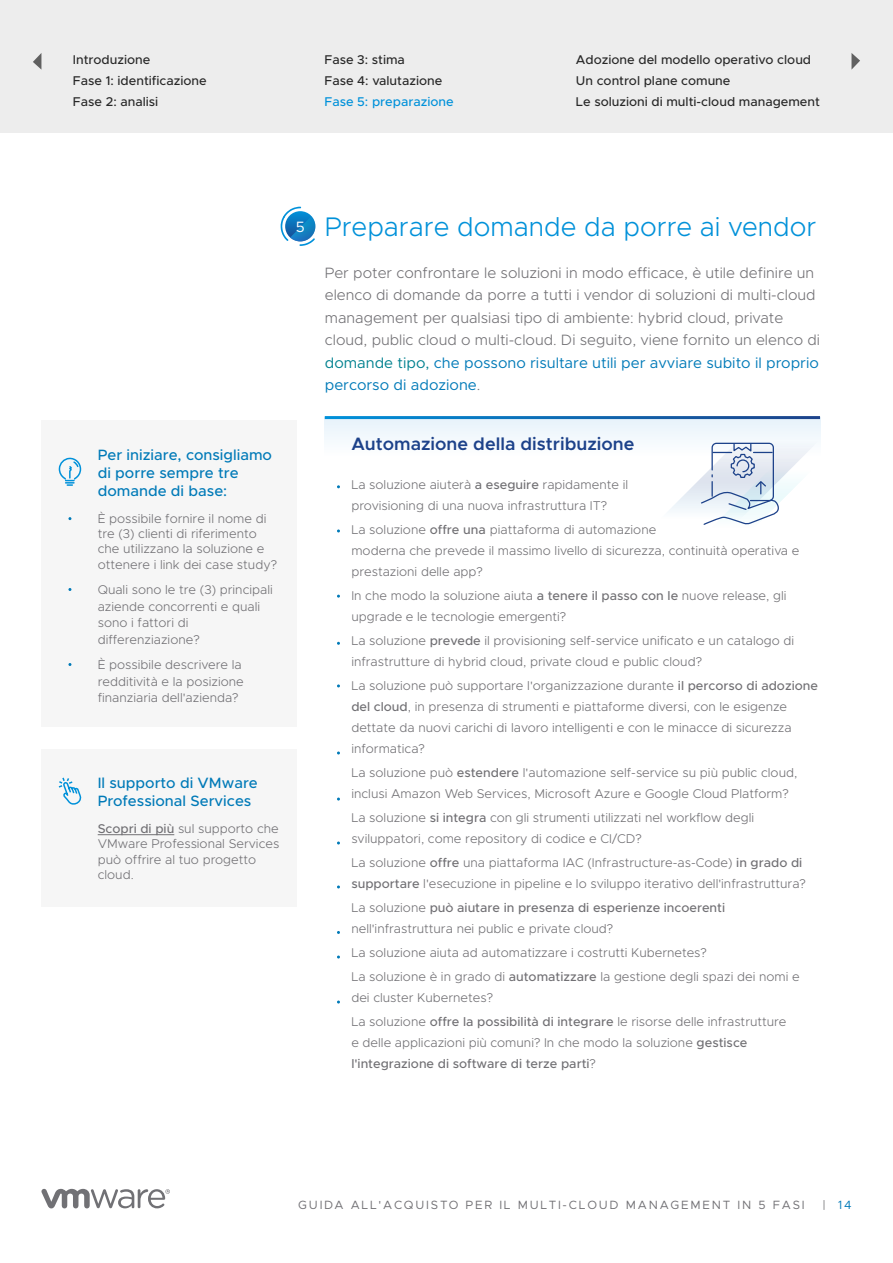
<style>
.page{position:relative;width:893px;height:1263px;background:#fff}
.page>*{position:absolute;margin:0;border:0;box-sizing:border-box;transform-origin:0 0}
.t1{font:300 27px "Metropolis";color:#0091d9}
.t2{font:600 18px "Metropolis";color:#1d428a}
.t3{font:300 15px/22.5px "Metropolis";color:#717074}
.t4{font:500 15px/18px "Metropolis";color:#007ab8}
.t5{font:15px "Metropolis";color:#fff}
.t6{font:300 12.75px/21px "Metropolis";color:#717074}
.t7{font:500 12.75px/21px "Metropolis";color:#282828}
.t8{font:500 12.75px "Metropolis";color:#0091da}
.t9{font:12px "Metropolis";letter-spacing:.15em;color:#717074}
.t10{font:12px "Metropolis";color:#007ab8}
.s1{font-weight:500}
.s2{font-weight:400;color:#00818f}
.s3{font-weight:400;color:#007ab8}
.s4{color:#717074}
</style>
<div class="page">
<div style="left:41px;top:421px;width:256px;height:306px;background:#f6f6f6"></div>
<svg style="left:41px;top:1189px;width:129px;height:19px"></svg>
<svg style="left:281px;top:207px;width:34px;height:38px"></svg>
<div style="left:325px;top:418px;width:495px;height:38px;background:#f1f8fc"></div>
<hr style="left:325px;top:416px;width:495px;height:3px;background:#fff">
<svg style="left:660px;top:442px;width:160px;height:83px"></svg>
<svg style="left:58px;top:457px;width:24px;height:29px"></svg>
<div style="left:41px;top:749px;width:256px;height:158px;background:#f6f6f6"></div>
<hr style="left:98px;top:834px;width:76px;height:1px;background:#717074">
<svg style="left:58px;top:777px;width:24px;height:28px"></svg>
<div style="left:0;top:0;width:893px;height:133px;background:#ededed"></div>
<svg style="left:33px;top:53px;width:8px;height:16px"></svg>
<svg style="left:851px;top:53px;width:9px;height:17px"></svg>
<p class="t7" style="left:73px;top:49px;width:135px">Introduzione<br>Fase 1: identificazione<br>Fase 2: analisi</p>
<p class="t7" style="left:324px;top:49px;width:119px">Fase 3: stima<br>Fase 4: valutazione</p>
<p class="t8" style="left:324px;top:94px;width:131px">Fase 5: preparazione</p>
<p class="t7" style="left:576px;top:49px;width:246px">Adozione del modello operativo cloud<br>Un control plane comune<br>Le soluzioni di multi-cloud management</p>
<p class="t5" style="left:296px;top:218px;width:10px">5</p>
<p class="t4" style="left:98px;top:446px;width:176px">Per iniziare, consigliamo di porre sempre tre domande di base:</p>
<p class="t6" style="left:98px;top:510px;width:181px;line-height:15.3px">È possibile fornire il nome di tre (3) clienti di riferimento che utilizzano la soluzione e ottenere i link dei case study?</p>
<p class="t6" style="left:98px;top:581px;width:177px;line-height:16.5px">Quali sono le tre (3) principali aziende concorrenti e quali sono i fattori di differenziazione?</p>
<p class="t6" style="left:98px;top:656px;width:148px;line-height:16.5px">È possibile descrivere la redditività e la posizione finanziaria dell'azienda?</p>
<p class="t4" style="left:98px;top:774px;width:162px">Il supporto di VMware<br>Professional Services</p>
<p class="t6" style="left:98px;top:821px;width:183px;line-height:15.3px"><span class="s1">Scopri di più</span> sul supporto che<br>VMware Professional Services può offrire al tuo progetto cloud.</p>
<h1 class="t1" style="left:325px;top:209px;width:493px">Preparare domande da porre ai vendor</h1>
<p class="t3" style="left:325px;top:261px;width:497px">Per poter confrontare le soluzioni in modo efficace, è utile definire un elenco di domande da porre a tutti i vendor di soluzioni di multi-cloud management per qualsiasi tipo di ambiente: hybrid cloud, private cloud, public cloud o multi-cloud. Di seguito, viene fornito un elenco di <span class="s2">domande tipo,</span> <span class="s3">che possono risultare utili per avviare subito il proprio percorso di adozione</span>.</p>
<h2 class="t2" style="left:351px;top:433px;width:285px">Automazione della distribuzione</h2>
<p class="t6" style="left:351px;top:475px;width:278px">La soluzione aiuterà <span class="s1">a eseguire</span> rapidamente il provisioning di una nuova infrastruttura IT?</p>
<p class="t6" style="left:351px;top:520px;width:450px">La soluzione <span class="s1">offre una</span> piattaforma di automazione<br>moderna che prevede il massimo livello di sicurezza, continuità operativa e prestazioni delle app?</p>
<p class="t6" style="left:351px;top:585px;width:437px">In che modo la soluzione aiuta <span class="s1">a tenere il passo con le</span> nuove release, gli upgrade e le tecnologie emergenti?</p>
<p class="t6" style="left:351px;top:630px;width:444px">La soluzione <span class="s1">prevede</span> il provisioning self-service unificato e un catalogo di infrastrutture di hybrid cloud, private cloud e public cloud?</p>
<p class="t6" style="left:351px;top:675px;width:468px">La soluzione può supportare l'organizzazione durante <span class="s1">il percorso di adozione del cloud</span>, in presenza di strumenti e piattaforme diversi, con le esigenze dettate da nuovi carichi di lavoro intelligenti e con le minacce di sicurezza informatica?</p>
<p class="t6" style="left:351px;top:762px;width:447px">La soluzione può <span class="s1">estendere</span> l'automazione self-service su più public cloud, inclusi Amazon Web Services, Microsoft Azure e Google Cloud Platform?</p>
<p class="t6" style="left:351px;top:807px;width:404px">La soluzione <span class="s1">si integra</span> con gli strumenti utilizzati nel workflow degli sviluppatori, come repository di codice e CI/CD?</p>
<p class="t6" style="left:351px;top:852px;width:456px">La soluzione <span class="s1">offre</span> una piattaforma IAC (Infrastructure-as-Code) <span class="s1">in grado di supportare</span> l'esecuzione in pipeline e lo sviluppo iterativo dell'infrastruttura?</p>
<p class="t6" style="left:351px;top:897px;width:375px">La soluzione <span class="s1">può aiutare in presenza di esperienze incoerenti </span>nell'infrastruttura nei public e private cloud?</p>
<p class="t6" style="left:351px;top:941px;width:450px;line-height:24px">La soluzione aiuta ad automatizzare i costrutti Kubernetes?<br>La soluzione è in grado di <span class="s1">automatizzare</span> la gestione degli spazi dei nomi e</p>
<p class="t6" style="left:351px;top:986px;width:437px;line-height:24px">dei cluster Kubernetes?<br>La soluzione <span class="s1">offre la possibilità di integrare</span> le risorse delle infrastrutture</p>
<p class="t6" style="left:351px;top:1032px;width:398px">e delle applicazioni più comuni? In che modo la soluzione <span class="s1">gestisce l'integrazione di software di terze parti</span>?</p>
<p class="t9" style="left:298px;top:1197px;width:508px">GUIDA ALL'ACQUISTO PER IL MULTI-CLOUD MANAGEMENT IN 5 FASI</p>
<p class="t10" style="left:822px;top:1197px;width:31px"><span class="s4">|</span> 14</p>
</div>
